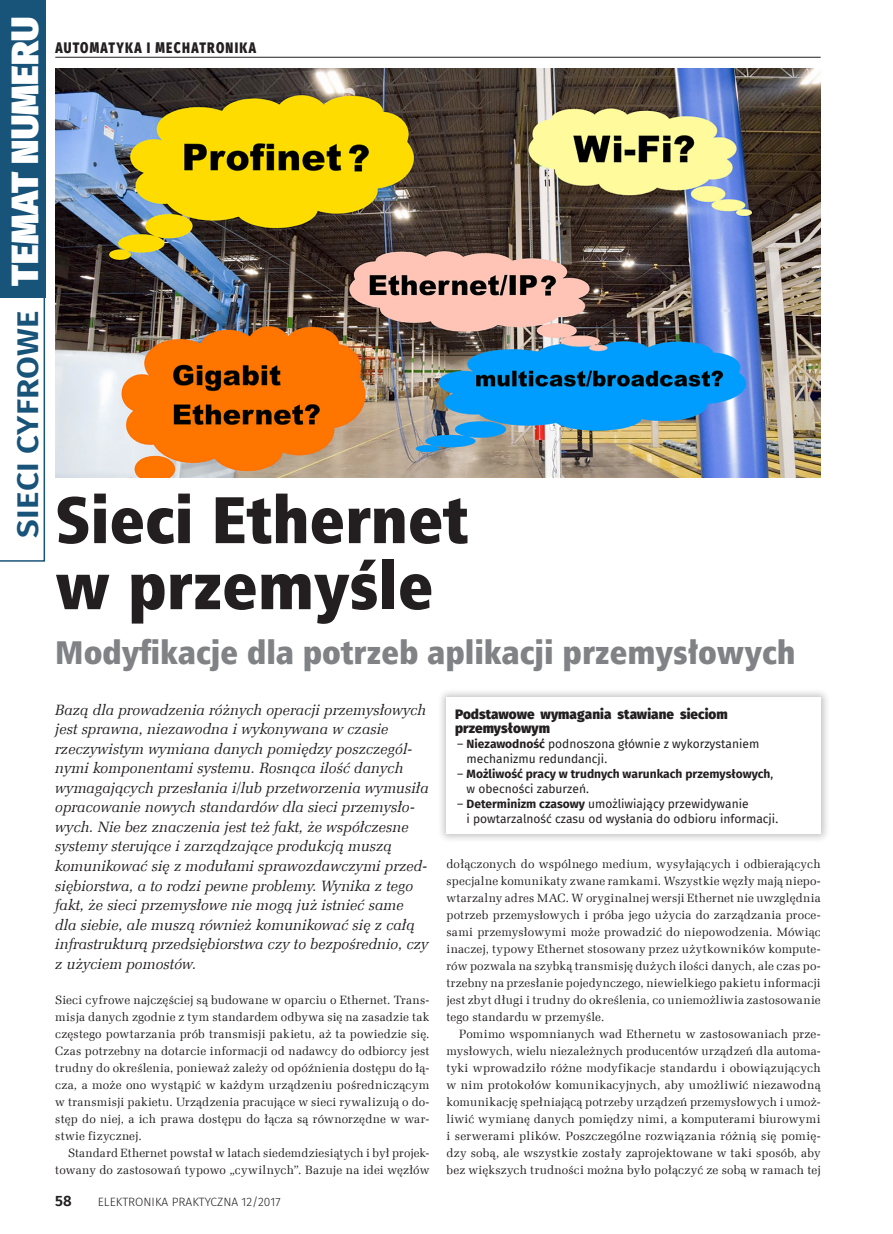
<style>
.page{position:relative;width:893px;height:1234px;background:#fff}
.page>*{position:absolute;margin:0;border:0;box-sizing:border-box;transform-origin:0 0}
._9_tytul{font:66px/66px "Humnst 777 X Blk Cn EU";color:#231f20}
._0_podtytul{font:33px "Humnst 777 X Blk Cn EU";color:#808285}
.t1{font:600 30px "Fira Sans";letter-spacing:.01em;color:#185379;scale:1.1 1}
._2_lead_do_wszystkie{font:italic 15px/19.5px "Zapf Ellipt EU";color:#231f20}
.t2{font:800 15px "Fira Sans";letter-spacing:.11em;color:#231f20;scale:.8 1}
.t3{font:600 15px "Fira Sans";color:#231f20}
._8_Tabela_Tytul{font:800 13.5px/13.5px "Fira Sans";letter-spacing:.005em;color:#231f20}
._1_Body{font:12px/17px "Zapf Ellipt EU";letter-spacing:.01em;color:#231f20;text-align:justify}
._7_Tabela{font:12px/15px "Fira Sans";color:#231f20}
._7_Tabela-2{font:700 12px/15px "Fira Sans";color:#231f20}
.t4{font:300 12px "Fira Sans";color:#231f20}
.s1{font-weight:900;font-size:37.5px;color:#fff}
.s2{font-weight:700}
.s3{font-weight:400}
</style>
<div class="page">
<hr style="left:55px;top:57px;width:766px;height:1px;background:#231f20">
<svg style="left:0;top:298px;width:45px;height:263px"></svg>
<div style="left:0;top:0;width:45px;height:298px;background:#185379"></div>
<img style="left:55px;top:69px;width:766px;height:408px">
<div style="left:437px;top:687px;width:393px;height:156px;background:#231f20;opacity:.25"></div>
<div style="left:446px;top:697px;width:375px;height:136px;background:#fff"></div>
<p class="t1" style="left:3px;top:538px;width:475px;rotate:-90deg">SIECI CYFROWE <span class="s1">TEMAT NUMERU</span></p>
<p class="t2" style="left:55px;top:35px;width:252px">AUTOMATYKA I MECHATRONIKA</p>
<p class="_9_tytul" style="left:55px;top:487px;width:415px">Sieci Ethernet w przemyśle</p>
<p class="_0_podtytul" style="left:55px;top:631px;width:742px">Modyfikacje dla potrzeb aplikacji przemysłowych</p>
<p class="_2_lead_do_wszystkie" style="left:55px;top:700px;width:375px">Bazą dla prowadzenia różnych operacji przemysłowych jest sprawna, niezawodna i wykonywana w czasie rzeczywistym wymiana danych pomiędzy poszczegól&shy;nymi komponentami systemu. Rosnąca ilość danych wymagających przesłania i/lub przetworzenia wymusiła opracowanie nowych standardów dla sieci przemysło&shy;wych. Nie bez znaczenia jest też fakt, że współczesne systemy sterujące i zarządzające produkcją muszą komunikować się z modułami sprawozdawczymi przed&shy;siębiorstwa, a to rodzi pewne problemy. Wynika z tego fakt, że sieci przemysłowe nie mogą już istnieć same dla siebie, ale muszą również komunikować się z całą infrastrukturą przedsiębiorstwa czy to bezpośrednio, czy z użyciem pomostów.</p>
<p class="_8_Tabela_Tytul" style="left:455px;top:706px;width:274px">Podstawowe wymagania stawiane sieciom przemysłowym</p>
<p class="_7_Tabela" style="left:467px;top:735px;width:294px;text-indent:-9px">– <span class="s2">Niezawodność</span> podnoszona głównie z wykorzystaniem mechanizmu redundancji.</p>
<p class="_7_Tabela-2" style="left:467px;top:764px;width:308px;text-indent:-9px"><span class="s3">–</span> Możliwość pracy w trudnych warunkach przemysłowych<span class="s3">, w obecności zaburzeń.</span></p>
<p class="_7_Tabela" style="left:467px;top:795px;width:313px;text-indent:-9px">– <span class="s2">Determinizm czasowy</span> umożliwiający przewidywanie<br>i powtarzalność czasu od wysłania do odbioru informacji.</p>
<p class="_1_Body" style="left:446px;top:855px;width:376px">dołączonych do wspólnego medium, wysyłających i odbierających specjalne komunikaty zwane ramkami. Wszystkie węzły mają niepo&shy;wtarzalny adres MAC. W oryginalnej wersji Ethernet nie uwzględnia potrzeb przemysłowych i próba jego użycia do zarządzania proce&shy;sami przemysłowymi może prowadzić do niepowodzenia. Mówiąc inaczej, typowy Ethernet stosowany przez użytkowników kompute&shy;rów pozwala na szybką transmisję dużych ilości danych, ale czas po&shy;trzebny na przesłanie pojedynczego, niewielkiego pakietu informacji jest zbyt długi i trudny do określenia, co uniemożliwia zastosowanie tego standardu w przemyśle.</p>
<p class="_1_Body" style="left:446px;top:1025px;width:376px;text-indent:13px">Pomimo wspomnianych wad Ethernetu w zastosowaniach prze&shy;mysłowych, wielu niezależnych producentów urządzeń dla automa&shy;tyki wprowadziło różne modyfikacje standardu i obowiązujących w nim protokołów komunikacyjnych, aby umożliwić niezawodną komunikację spełniającą potrzeby urządzeń przemysłowych i umoż&shy;liwić wymianę danych pomiędzy nimi, a komputerami biurowymi i serwerami plików. Poszczególne rozwiązania różnią się pomię&shy;dzy sobą, ale wszystkie zostały zaprojektowane w taki sposób, aby bez większych trudności można było połączyć ze sobą w ramach tej</p>
<p class="_1_Body" style="left:55px;top:991px;width:376px">Sieci cyfrowe najczęściej są budowane w oparciu o Ethernet. Trans&shy;misja danych zgodnie z tym standardem odbywa się na zasadzie tak częstego powtarzania prób transmisji pakietu, aż ta powiedzie się.<br>Czas potrzebny na dotarcie informacji od nadawcy do odbiorcy jest trudny do określenia, ponieważ zależy od opóźnienia dostępu do łą&shy;cza, a może ono wystąpić w każdym urządzeniu pośredniczącym w transmisji pakietu. Urządzenia pracujące w sieci rywalizują o do&shy;stęp do niej, a ich prawa dostępu do łącza są równorzędne w war&shy;stwie fizycznej.</p>
<p class="_1_Body" style="left:55px;top:1144px;width:376px;text-align:right">Standard Ethernet powstał w latach siedemdziesiątych i był projek&shy;towany do zastosowań typowo „cywilnych”. Bazuje na idei węzłów</p>
<p class="t3" style="left:55px;top:1188px;width:18px">58</p>
<p class="t4" style="left:98px;top:1193px;width:184px">ELEKTRONIKA PRAKTYCZNA 12/2017</p>
</div>
